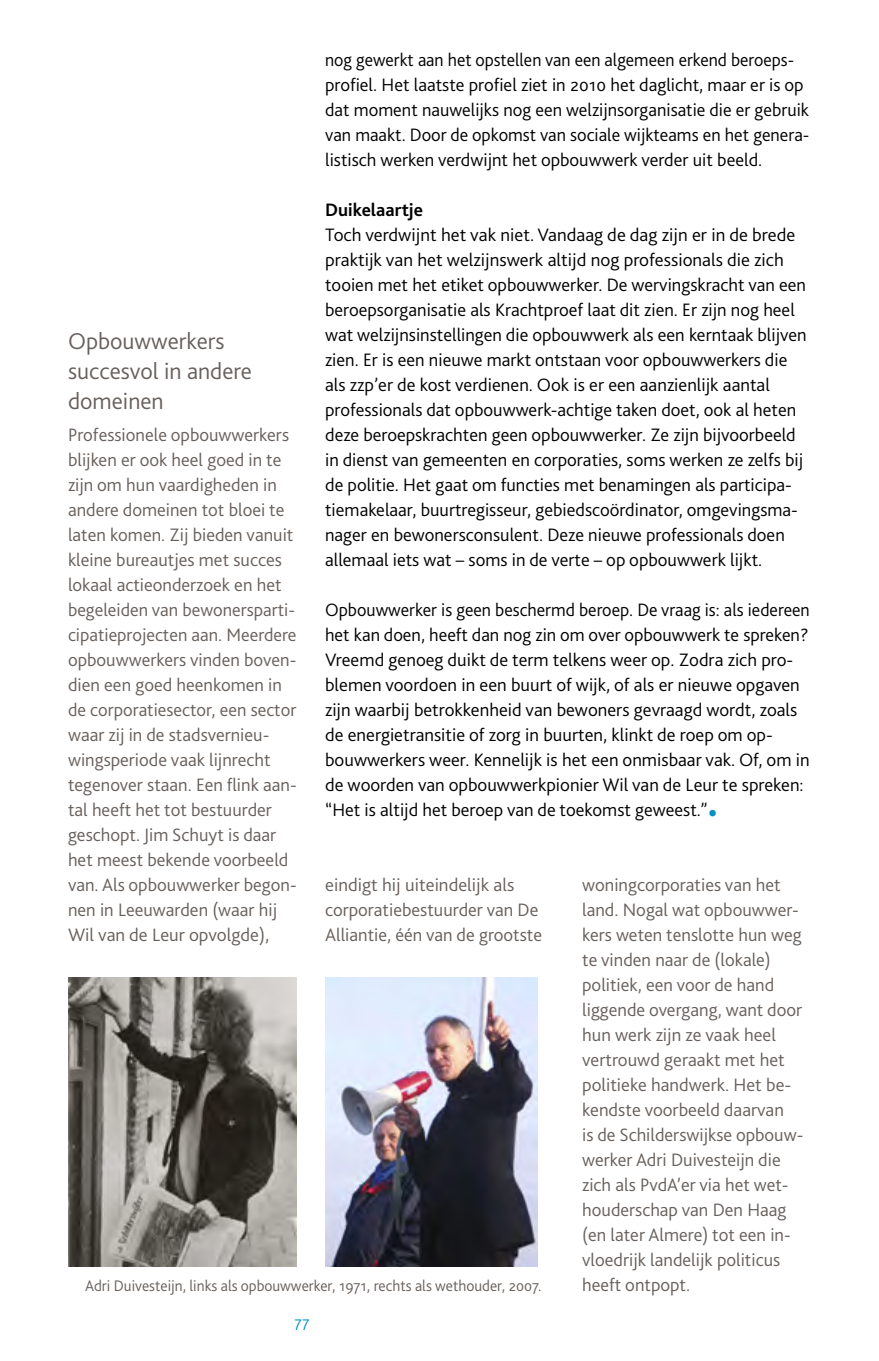
<style>
.page{position:relative;width:879px;height:1361px;background:#fff}
.page>*{position:absolute;margin:0;border:0;box-sizing:border-box;transform-origin:0 0}
.t1{font:300 24px/30px "Bliss 2";color:#67605c}
.t2{font:300 18.8px/25px "Bliss 2";color:#000}
.t3{font:300 18.8px/25px "Bliss 2";color:#67605c}
.t4{font:300 18.8px/25px "Bliss 2";color:#000;scale:.96 1}
.t5{font:700 18.8px "Bliss 2";color:#000}
.t6{font:300 16px "Bliss 2";color:#67605c}
.t7{font:300 16px "Bliss 2";color:#0091c2}
.s1{font-weight:800;font-size:40px;color:#0091c2}
</style>
<div class="page">
<img style="left:68px;top:977px;width:229px;height:289px">
<img style="left:325px;top:977px;width:212px;height:289px">
<p class="t4" style="left:325px;top:47px;width:506px">nog gewerkt aan het opstellen van een algemeen erkend beroeps&shy;profiel. Het laatste profiel ziet in 2010 het daglicht, maar er is op dat moment nauwelijks nog een welzijnsorganisatie die er gebruik van maakt. Door de opkomst van sociale wijkteams en het genera&shy;listisch werken verdwijnt het opbouwwerk verder uit beeld.</p>
<p class="t5" style="left:325px;top:198px;width:99px">Duikelaartje</p>
<p class="t2" style="left:325px;top:222px;width:483px">Toch verdwijnt het vak niet. Vandaag de dag zijn er in de brede praktijk van het welzijnswerk altijd nog professionals die zich tooien met het etiket opbouwwerker. De wervingskracht van een beroepsorganisatie als Krachtproef laat dit zien. Er zijn nog heel wat welzijnsinstellingen die opbouwwerk als een kerntaak blijven zien. Er is een nieuwe markt ontstaan voor opbouwwerkers die als zzp’er de kost verdienen. Ook is er een aanzienlijk aantal professionals dat opbouwwerk-achtige taken doet, ook al heten deze beroepskrachten geen opbouwwerker. Ze zijn bijvoorbeeld in dienst van gemeenten en corporaties, soms werken ze zelfs bij de politie. Het gaat om functies met benamingen als participa&shy;tiemakelaar, buurtregisseur, gebiedscoördinator, omgevingsma&shy;nager en bewonersconsulent. Deze nieuwe professionals doen allemaal iets wat – soms in de verte – op opbouwwerk lijkt.</p>
<p class="t2" style="left:325px;top:597px;width:486px">Opbouwwerker is geen beschermd beroep. De vraag is: als iedereen het kan doen, heeft dan nog zin om over opbouwwerk te spreken?<br>Vreemd genoeg duikt de term telkens weer op. Zodra zich pro&shy;blemen voordoen in een buurt of wijk, of als er nieuwe opgaven zijn waarbij betrokkenheid van bewoners gevraagd wordt, zoals de energietransitie of zorg in buurten, klinkt de roep om op&shy;bouwwerkers weer. Kennelijk is het een onmisbaar vak. Of, om in de woorden van opbouwwerkpionier Wil van de Leur te spreken: “Het is altijd het beroep van de toekomst geweest.”<span class="s1">.</span></p>
<p class="t1" style="left:68px;top:325px;width:185px">Opbouwwerkers succesvol in andere domeinen</p>
<p class="t3" style="left:68px;top:422px;width:230px">Professionele opbouwwerkers blijken er ook heel goed in te zijn om hun vaardigheden in andere domeinen tot bloei te laten komen. Zij bieden vanuit kleine bureautjes met succes lokaal actieonderzoek en het begeleiden van bewonersparti&shy;cipatieprojecten aan. Meerdere opbouwwerkers vinden boven&shy;dien een goed heenkomen in de corporatiesector, een sector waar zij in de stadsvernieu&shy;wingsperiode vaak lijnrecht tegenover staan. Een flink aan&shy;tal heeft het tot bestuurder geschopt. Jim Schuyt is daar het meest bekende voorbeeld van. Als opbouwwerker begon&shy;nen in Leeuwarden (waar hij<br>Wil van de Leur opvolgde),</p>
<p class="t3" style="left:325px;top:872px;width:218px">eindigt hij uiteindelijk als corporatiebestuurder van De<br>Alliantie, één van de grootste</p>
<p class="t3" style="left:582px;top:872px;width:223px">woningcorporaties van het land. Nogal wat opbouwwer&shy;kers weten tenslotte hun weg te vinden naar de (lokale) politiek, een voor de hand liggende overgang, want door hun werk zijn ze vaak heel vertrouwd geraakt met het politieke handwerk. Het be&shy;kendste voorbeeld daarvan<br>is de Schilderswijkse opbouw&shy;werker Adri Duivesteijn die zich als PvdA’er via het wet&shy;houderschap van Den Haag (en later Almere) tot een in&shy;vloedrijk landelijk politicus heeft ontpopt.</p>
<p class="t6" style="left:85px;top:1276px;width:458px">Adri Duivesteijn, links als opbouwwerker, 1971, rechts als wethouder, 2007.</p>
<p class="t7" style="left:295px;top:1314px;width:16px">77</p>
</div>
